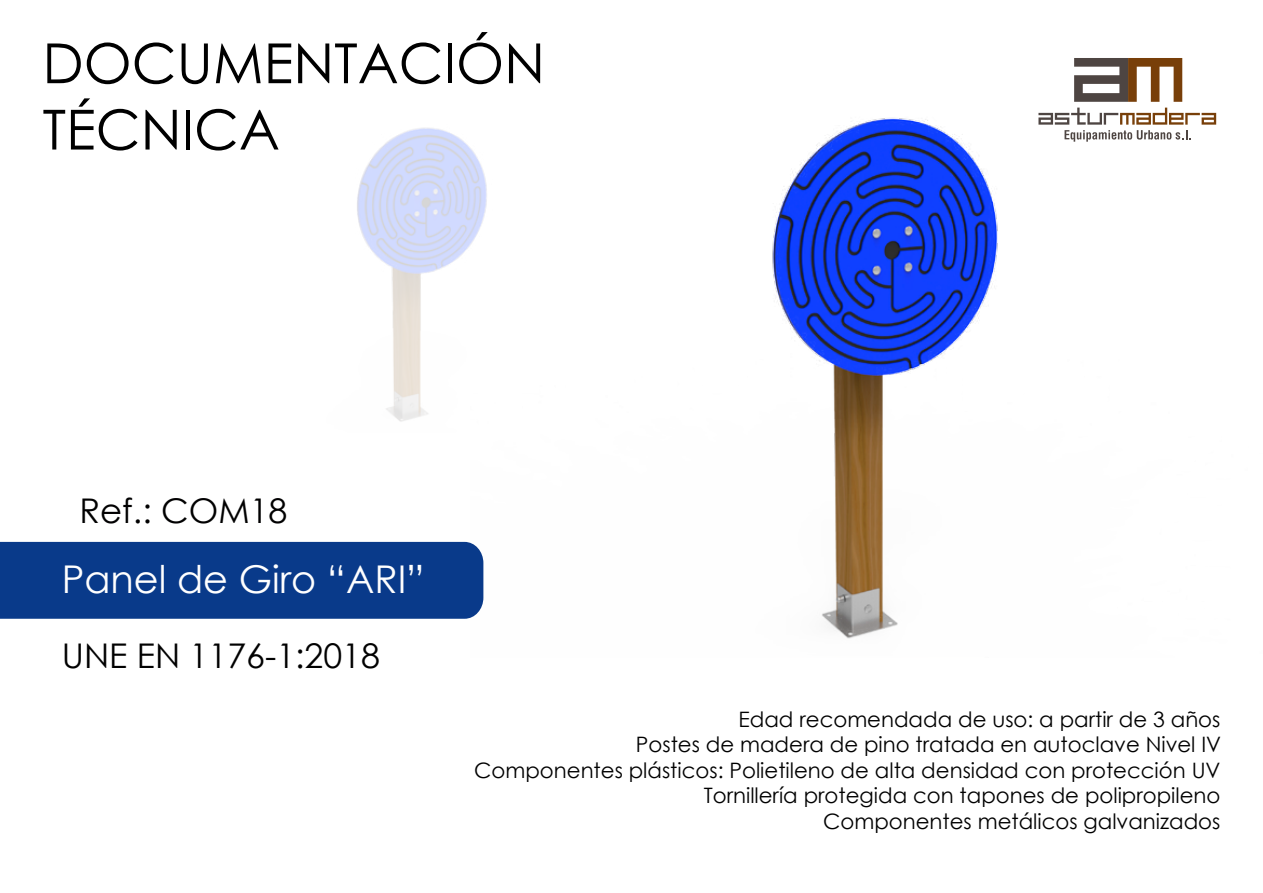
<style>
.page{position:relative;width:1263px;height:893px;background:#fff}
.page>*{position:absolute;margin:0;border:0;box-sizing:border-box;transform-origin:0 0}
.t1{font:55.35px/66.3px "Century Gothic";color:#000}
.t2{font:38.25px "Century Gothic";color:#fff}
.t3{font:34.05px "Century Gothic";color:#010101}
.t4{font:34.05px "Century Gothic";color:#010001}
.t5{font:21.3px/25.5px "Century Gothic";color:#000;text-align:right}
</style>
<div class="page">
<svg style="left:1074px;top:58px;width:108px;height:25px"></svg>
<img style="left:357px;top:128px;width:113px;height:294px">
<img style="left:470px;top:83px;width:747px;height:556px">
<div style="left:0;top:542px;width:483px;height:77px;background:#093a8a"></div>
<h1 class="t1" style="left:43px;top:29px;width:504px">DOCUMENTACIÓN<br>TÉCNICA</h1>
<h3 class="t4" style="left:79px;top:486px;width:209px">Ref.: COM18</h3>
<h2 class="t2" style="left:62px;top:552px;width:365px">Panel de Giro “ARI”</h2>
<h3 class="t3" style="left:62px;top:631px;width:320px">UNE EN 1176-1:2018</h3>
<p class="t5" style="left:738px;top:706px;width:483px">Edad recomendada de uso: a partir de 3 años</p>
<p class="t5" style="left:474px;top:757px;width:748px">Componentes plásticos: Polietileno de alta densidad con protección UV<br>Tornillería protegida con tapones de polipropileno<br>Componentes metálicos galvanizados</p>
<p class="t5" style="left:636px;top:732px;width:587px">Postes de madera de pino tratada en autoclave Nivel IV</p>
</div>
